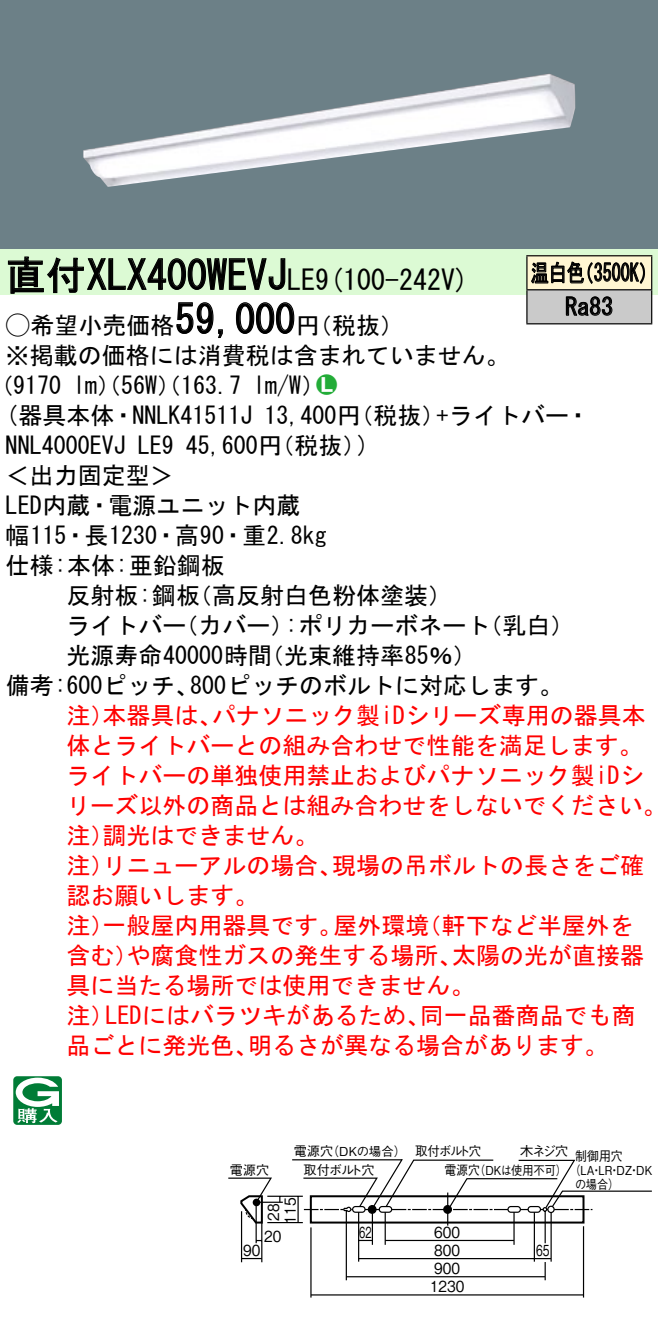
<style>
.page{position:relative;width:658px;height:1318px;background:#fff}
.page>*{position:absolute;margin:0;border:0;box-sizing:border-box;transform-origin:0 0}
.t1{font:40px "MS Gothic";color:#000}
.t2{font:28px "MS Gothic";color:#000}
.t3{font:24px/30px "MS Gothic";color:#f00}
.t4{font:24px/30.4px "MS Gothic";color:#000}
.t5{font:24px/34px "MS Gothic";color:#000;scale:.75 1}
.t6{font:24px "Ford Classification 1";color:#23ac38}
.t7{font:15.2px/16.8px "Gothic BBB Pro Medium 90 pv RKSJ H";color:#000;scale:.9 1}
.t8{font:15.2px "Gothic BBB Pro Medium 90 pv RKSJ H";color:#000;scale:.65 1}
.t9{font:15.2px "Gothic BBB Pro Medium 90 pv RKSJ H";color:#000;scale:.7 1}
.t10{font:13.2px "Gothic BBB Pro Medium 90 pv RKSJ H";letter-spacing:-.035em;color:#000}
.t11{font:13.2px "Gothic BBB Pro Medium 90 pv RKSJ H";letter-spacing:-.035em;color:#000;scale:.9 1}
.t12{font:13.2px "Gothic BBB Pro Medium 90 pv RKSJ H";letter-spacing:-.035em;color:#000;scale:.95 1}
.t13{font:12.4px/14px "Gothic BBB Pro Medium 90 pv RKSJ H";color:#000;text-align:center;scale:.9 1}
.t14{font:12.4px "Gothic BBB Pro Medium 90 pv RKSJ H";color:#000}
.s1{font-size:28px}
.s2{font-family:"Ford Classification 1"}
.s3{color:#fff}
</style>
<div class="page">
<div style="left:0;top:0;width:658px;height:249px;background:#6c8087"></div>
<img style="left:83px;top:73px;width:492px;height:114px">
<div style="left:0;top:249px;width:658px;height:46px;background:#dcfad4"></div>
<svg style="left:7px;top:256px;width:279px;height:38px"></svg>
<svg style="left:176px;top:302px;width:47px;height:36px"></svg>
<svg style="left:236px;top:302px;width:59px;height:32px"></svg>
<svg style="left:13px;top:1076px;width:49px;height:49px"></svg>
<div style="left:527px;top:256px;width:124px;height:34px;background:#fff6d2"></div>
<div style="left:527px;top:290px;width:124px;height:34px;background:#cacaca"></div>
<hr style="left:526px;top:255px;width:126px;height:1px;background:#000">
<hr style="left:526px;top:256px;width:1px;height:33px;background:#000">
<hr style="left:651px;top:256px;width:1px;height:33px;background:#000">
<hr style="left:526px;top:289px;width:126px;height:1px;background:#000">
<hr style="left:526px;top:290px;width:1px;height:33px;background:#000">
<hr style="left:651px;top:290px;width:1px;height:33px;background:#000">
<hr style="left:526px;top:323px;width:126px;height:1px;background:#000">
<svg style="left:531px;top:261px;width:114px;height:23px"></svg>
<svg style="left:565px;top:296px;width:47px;height:20px"></svg>
<hr style="left:583px;top:1226px;width:1px;height:71px;background:#000">
<hr style="left:310px;top:1227px;width:1px;height:70px;background:#000">
<hr style="left:311px;top:1294px;width:272px;height:1px;background:#000">
<svg style="left:228px;top:1159px;width:424px;height:122px"></svg>
<h1 class="t1" style="left:6px;top:255px;width:311px">直付XLX400WEVJ<span class="s1">LE</span></h1>
<p class="t4" style="left:296px;top:310px;width:109px">（円税抜(</p>
<p class="t2" style="left:315px;top:265px;width:155px">(9 100-242 (V</p>
<h1 class="t1" style="left:175px;top:299px;width:121px">59,000</h1>
<p class="t4" style="left:6px;top:310px;width:505px"><span class="s2">A</span>希望小売価格<br>※掲載の価格には消費税は含まれていません。</p>
<p class="t6" style="left:316px;top:372px;width:22px">2<span class="s3">7</span></p>
<p class="t4" style="left:253px;top:370px;width:73px">l m (W/</p>
<p class="t4" style="left:-11px;top:370px;width:74px">（9170</p>
<p class="t4" style="left:73px;top:370px;width:170px">lm）（56 ）（W 163.7</p>
<p class="t5" style="left:565px;top:256px;width:65px;text-indent:-34px">温白色<br>Ra83</p>
<p class="t5" style="left:575px;top:256px;width:109px">（3500 (K</p>
<p class="t4" style="left:6px;top:400px;width:248px">(器具本体・NNLK41511J</p>
<p class="t4" style="left:436px;top:400px;width:155px">+ライトバー・</p>
<p class="t4" style="left:264px;top:400px;width:182px">13,400 （円税抜）</p>
<p class="t4" style="left:186px;top:430px;width:182px">45,600 （円税抜(</p>
<p class="t4" style="left:357px;top:430px;width:13px">(</p>
<p class="t4" style="left:6px;top:430px;width:121px">NNL4000EVJ</p>
<p class="t4" style="left:6px;top:460px;width:169px">＜出力固定型&lt;</p>
<p class="t4" style="left:6px;top:490px;width:296px">LED内蔵・電源ユニット内蔵</p>
<p class="t4" style="left:6px;top:520px;width:322px">幅115・長1230・高90・重2.8kg</p>
<p class="t4" style="left:6px;top:550px;width:220px">仕様:本体:亜鉛鋼板</p>
<p class="t4" style="left:188px;top:580px;width:266px">（高反射白色粉体塗装(</p>
<p class="t4" style="left:138px;top:430px;width:37px">LE9</p>
<p class="t4" style="left:66px;top:580px;width:135px">反射板:鋼板</p>
<p class="t4" style="left:66px;top:610px;width:121px">ライトバー</p>
<p class="t4" style="left:174px;top:610px;width:121px">（カバー）</p>
<p class="t4" style="left:285px;top:610px;width:206px">:ポリカーボネート</p>
<p class="t4" style="left:478px;top:610px;width:97px">（乳白(</p>
<p class="t4" style="left:190px;top:640px;width:374px;text-indent:-124px">光源寿命40000時間<br>800ピッチのボルトに対応します。</p>
<p class="t4" style="left:260px;top:640px;width:218px">（光束維持率85％(</p>
<p class="t4" style="left:6px;top:670px;width:195px">備考:600ピッチ、</p>
<p class="t3" style="left:212px;top:700px;width:435px">パナソニック製iDシリーズ専用の器具本</p>
<p class="t3" style="left:66px;top:700px;width:49px">注）</p>
<p class="t3" style="left:66px;top:730px;width:577px">体とライトバーとの組み合わせで性能を満足します。</p>
<p class="t3" style="left:66px;top:760px;width:579px">ライトバーの単独使用禁止およびパナソニック製iDシ</p>
<p class="t3" style="left:66px;top:790px;width:601px">リーズ以外の商品とは組み合わせをしないでください。</p>
<p class="t3" style="left:102px;top:820px;width:217px">調光はできません。</p>
<p class="t3" style="left:102px;top:700px;width:121px">本器具は、</p>
<p class="t3" style="left:66px;top:820px;width:49px">注）</p>
<p class="t3" style="left:332px;top:850px;width:314px">現場の吊ボルトの長さをご確</p>
<p class="t3" style="left:66px;top:850px;width:193px">注）<br>認お願いします。</p>
<p class="t3" style="left:102px;top:850px;width:241px">リニューアルの場合、</p>
<p class="t3" style="left:102px;top:910px;width:241px">一般屋内用器具です。</p>
<p class="t3" style="left:333px;top:910px;width:97px">屋外環境</p>
<p class="t3" style="left:417px;top:910px;width:217px">（軒下など半屋外を</p>
<p class="t3" style="left:66px;top:910px;width:49px">注）</p>
<p class="t3" style="left:126px;top:940px;width:337px">や腐食性ガスの発生する場所、</p>
<p class="t3" style="left:452px;top:940px;width:194px">太陽の光が直接器</p>
<p class="t3" style="left:66px;top:940px;width:73px">含む）</p>
<p class="t3" style="left:66px;top:970px;width:409px">具に当たる場所では使用できません。</p>
<p class="t3" style="left:420px;top:1000px;width:217px">同一品番商品でも商</p>
<p class="t3" style="left:105px;top:1000px;width:326px">LEDにはバラツキがあるため、</p>
<p class="t3" style="left:66px;top:1000px;width:49px">注）</p>
<p class="t3" style="left:66px;top:1030px;width:193px">品ごとに発光色、</p>
<p class="t3" style="left:248px;top:1030px;width:362px">明るさが異なる場合があります。</p>
<p class="t10" style="left:230px;top:1159px;width:41px">電源穴</p>
<p class="t10" style="left:294px;top:1140px;width:41px">電源穴</p>
<p class="t14" style="left:327px;top:1141px;width:81px">（DKの場合）</p>
<p class="t10" style="left:303px;top:1159px;width:73px">取付ボルト穴</p>
<p class="t10" style="left:520px;top:1140px;width:50px">木ネジ穴</p>
<p class="t12" style="left:415px;top:1141px;width:71px">取付ボルト穴</p>
<p class="t11" style="left:575px;top:1145px;width:54px">制御用穴</p>
<p class="t11" style="left:444px;top:1159px;width:41px">電源穴</p>
<p class="t13" style="left:474px;top:1162px;width:199px">（DKは使用不可( （LA LR DZ DK</p>
<p class="t13" style="left:575px;top:1162px;width:51px">・<br>の場合(</p>
<p class="t13" style="left:609px;top:1162px;width:14px">・</p>
<p class="t13" style="left:628px;top:1162px;width:14px">・</p>
<p class="t7" style="left:263px;top:1223px;width:30px;rotate:-90deg">28<br>115</p>
<p class="t7" style="left:264px;top:1226px;width:21px">20</p>
<p class="t7" style="left:243px;top:1240px;width:21px">90</p>
<p class="t8" style="left:359px;top:1220px;width:21px">62</p>
<p class="t7" style="left:434px;top:1221px;width:30px">600</p>
<p class="t7" style="left:434px;top:1240px;width:30px">800</p>
<p class="t9" style="left:536px;top:1238px;width:21px">65</p>
<p class="t7" style="left:430px;top:1257px;width:40px;line-height:18px">900<br>1230</p>
</div>
